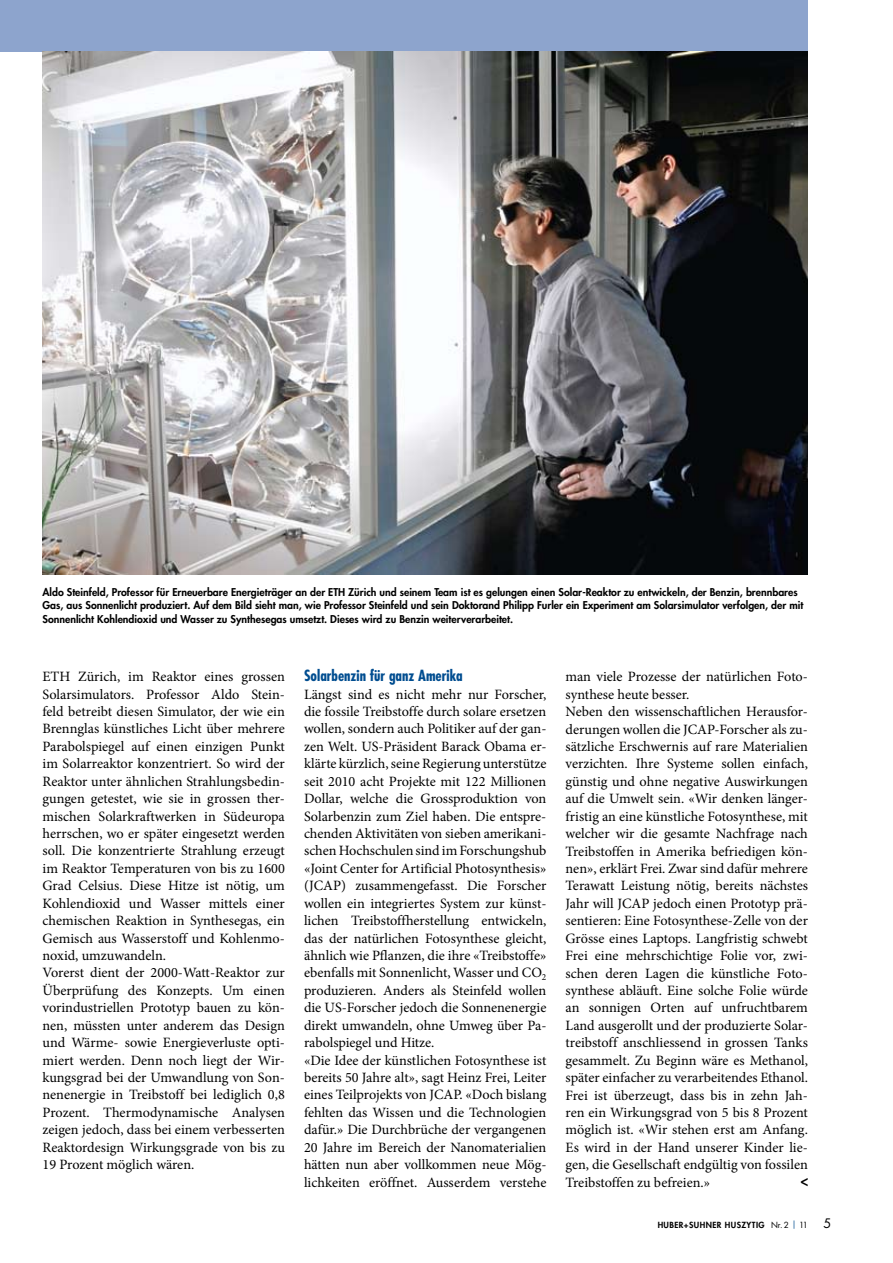
<style>
.page{position:relative;width:893px;height:1263px;background:#fff}
.page>*{position:absolute;margin:0;border:0;box-sizing:border-box;transform-origin:0 0}
.t1{font:700 condensed 15px "Futura Std";color:#004d90}
.t2{font:700 condensed 15px "Futura Std";color:#000}
.t3{font:14.25px/17.4px "Minion Pro";color:#000}
.t4{font:800 10.5px/13.8px "Futura Std";color:#000}
.t5{font:800 8.25px "Futura Std";letter-spacing:.05em;color:#000}
.t6{font:8.25px "Futura Std";color:#000}
.s1{color:#004d90}
.s2{font-size:12.75px}
</style>
<div class="page">
<div style="left:0;top:0;width:808px;height:51px;background:#8da4cd"></div>
<img style="left:43px;top:51px;width:765px;height:523px">
<p class="t4" style="left:43px;top:585px;width:762px">Aldo Steinfeld, Professor für Erneuerbare Energieträger an der ETH Zürich und seinem Team ist es gelungen einen Solar-Reaktor zu entwickeln, der Benzin, brennbares<br>Gas, aus Sonnenlicht produziert. Auf dem Bild sieht man, wie Professor Steinfeld und sein Doktorand Philipp Furler ein Experiment am Solarsimulator verfolgen, der mit<br>Sonnenlicht Kohlendioxid und Wasser zu Synthesegas umsetzt. Dieses wird zu Benzin weiterverarbeitet.</p>
<p class="t3" style="left:43px;top:668px;width:244px">ETH Zürich, im Reaktor eines grossen Solarsimulators. Professor Aldo Stein&shy;feld betreibt diesen Simulator, der wie ein Brennglas künstliches Licht über mehrere Parabolspiegel auf einen einzigen Punkt im Solarreaktor konzentriert. So wird der Reaktor unter ähnlichen Strahlungsbedin&shy;gungen getestet, wie sie in grossen ther&shy;mischen Solarkraftwerken in Südeuropa herrschen, wo er später eingesetzt werden soll. Die konzentrierte Strahlung erzeugt im Reaktor Temperaturen von bis zu 1600<br>Grad Celsius. Diese Hitze ist nötig, um Kohlendioxid und Wasser mittels einer chemischen Reaktion in Synthesegas, ein Gemisch aus Wasserstoff und Kohlenmo&shy;noxid, umzuwandeln.<br>Vorerst dient der 2000-Watt-Reaktor zur Überprüfung des Konzepts. Um einen vorindustriellen Prototyp bauen zu kön&shy;nen, müssten unter anderem das Design und Wärme- sowie Energieverluste opti&shy;miert werden. Denn noch liegt der Wir&shy;kungsgrad bei der Umwandlung von Son&shy;nenenergie in Treibstoff bei lediglich 0,8<br>Prozent. Thermodynamische Analysen zeigen jedoch, dass bei einem verbesserten Reaktordesign Wirkungsgrade von bis zu 19 Prozent möglich wären.</p>
<p class="t1" style="left:304px;top:666px;width:160px">Solarbenzin für ganz Amerika</p>
<p class="t3" style="left:304px;top:685px;width:244px">Längst sind es nicht mehr nur Forscher, die fossile Treibstoffe durch solare ersetzen wollen, sondern auch Politiker auf der gan&shy;zen Welt. US-Präsident Barack Obama er&shy;klärte kürzlich, seine Regierung unterstütze seit 2010 acht Projekte mit 122 Millionen Dollar, welche die Grossproduktion von Solarbenzin zum Ziel haben. Die entspre&shy;chenden Aktivitäten von sieben amerikani&shy;schen Hochschulen sind im Forschungshub «Joint Center for Artificial Photosynthesis» (JCAP) zusammengefasst. Die Forscher wollen ein integriertes System zur künst&shy;lichen Treibstoffherstellung entwickeln, das der natürlichen Fotosynthese gleicht, ähnlich wie Pflanzen, die ihre «Treibstoffe» ebenfalls mit Sonnenlicht, Wasser und CO<sub>2 </sub>produzieren. Anders als Steinfeld wollen die US-Forscher jedoch die Sonnenenergie direkt umwandeln, ohne Umweg über Pa&shy;rabolspiegel und Hitze.<br>«Die Idee der künstlichen Fotosynthese ist bereits 50 Jahre alt», sagt Heinz Frei, Leiter eines Teilprojekts von JCAP. «Doch bislang fehlten das Wissen und die Technologien dafür.» Die Durchbrüche der vergangenen 20 Jahre im Bereich der Nanomaterialien hätten nun aber vollkommen neue Mög&shy;lichkeiten eröffnet. Ausserdem verstehe</p>
<p class="t3" style="left:566px;top:668px;width:244px">man viele Prozesse der natürlichen Foto&shy;synthese heute besser.<br>Neben den wissenschaftlichen Herausfor&shy;derungen wollen die JCAP-Forscher als zu&shy;sätzliche Erschwernis auf rare Materialien verzichten. Ihre Systeme sollen einfach, günstig und ohne negative Auswirkungen auf die Umwelt sein. «Wir denken länger&shy;fristig an eine künstliche Fotosynthese, mit welcher wir die gesamte Nachfrage nach Treibstoffen in Amerika befriedigen kön&shy;nen», erklärt Frei. Zwar sind dafür mehrere Terawatt Leistung nötig, bereits nächstes Jahr will JCAP jedoch einen Prototyp prä&shy;sentieren: Eine Fotosynthese-Zelle von der Grösse eines Laptops. Langfristig schwebt Frei eine mehrschichtige Folie vor, zwi&shy;schen deren Lagen die künstliche Foto&shy;synthese abläuft. Eine solche Folie würde an sonnigen Orten auf unfruchtbarem Land ausgerollt und der produzierte Solar&shy;treibstoff anschliessend in grossen Tanks gesammelt. Zu Beginn wäre es Methanol, später einfacher zu verarbeitendes Ethanol.<br>Frei ist überzeugt, dass bis in zehn Jah&shy;ren ein Wirkungsgrad von 5 bis 8 Prozent möglich ist. «Wir stehen erst am Anfang.<br>Es wird in der Hand unserer Kinder lie&shy;gen, die Gesellschaft endgültig von fossilen Treibstoffen zu befreien.»</p>
<p class="t2" style="left:801px;top:1171px;width:9px">&lt;</p>
<p class="t5" style="left:658px;top:1219px;width:90px">HUBER+SUHNER HUSZYTIG</p>
<p class="t6" style="left:771px;top:1219px;width:62px">Nr.2 <span class="s1">|</span> 11 <span class="s2">5</span></p>
</div>
